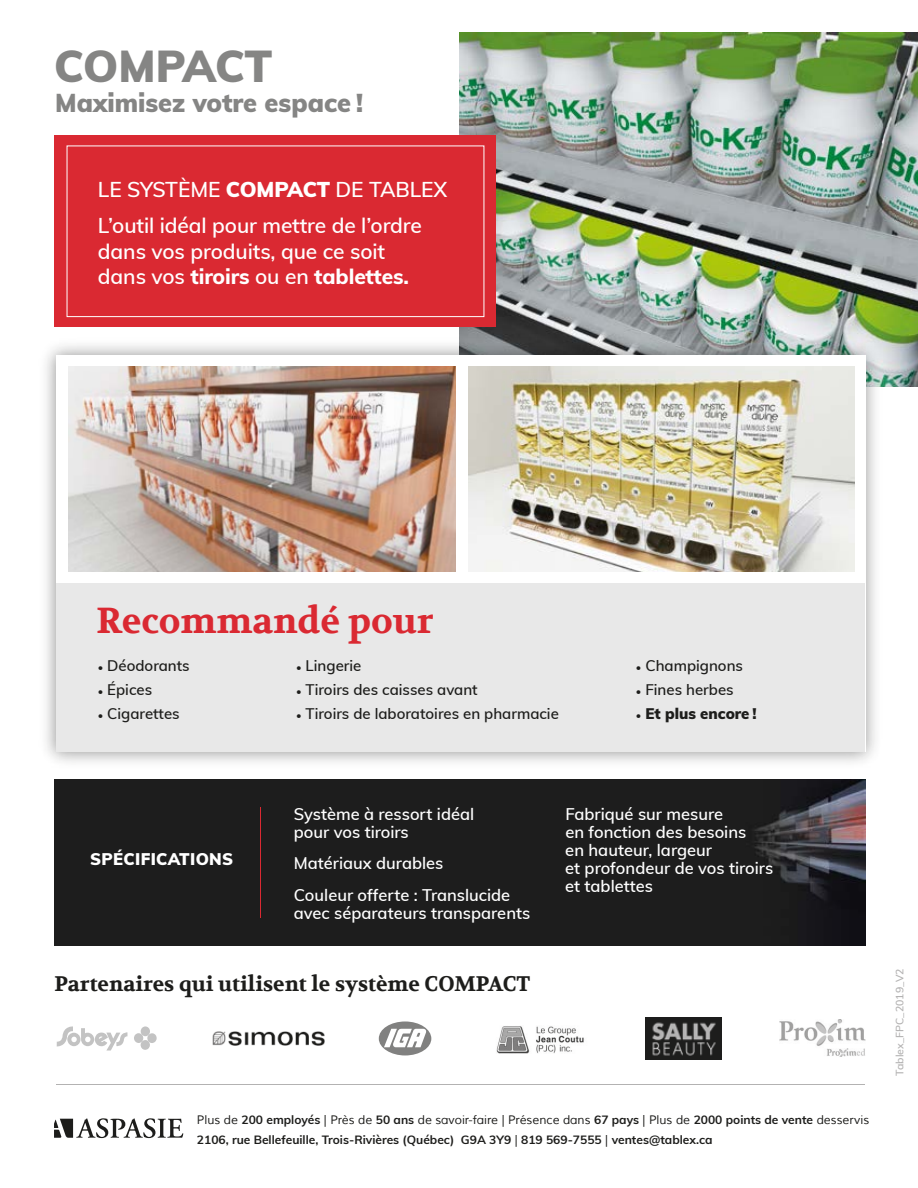
<style>
.page{position:relative;width:918px;height:1188px;background:#fff}
.page>*{position:absolute;margin:0;border:0;box-sizing:border-box;transform-origin:0 0}
.t1{font:900 43.65px "Muli";letter-spacing:-.015em;color:#858584}
.t2{font:700 36px "Volkhov";color:#da2932}
.t3{font:900 25.35px "Muli";color:#858584}
.t4{font:600 21px/36px "Muli";letter-spacing:-.005em;color:#fff}
.t5{font:700 21px "Volkhov";color:#1d1d1b}
.t6{font:600 16.5px/18px "Muli";color:#fff}
.t7{font:900 16.5px "Muli";letter-spacing:.02em;color:#fff}
.t8{font:600 15px "Muli";color:#1d1d1b}
.t9{font:900 15px "Muli";color:#1d1d1b}
.t10{font:12px "Muli";color:#1d1d1b}
.t11{font:700 12px "Muli";color:#1d1d1b}
.t12{font:600 10.5px "Muli";color:#b3b2b2}
.s1{font-weight:900}
.s2{font-weight:800}
.s3{font-size:10.5px}
.s4{font-weight:600;font-size:10.5px}
.s5{font-weight:700}
.s6{font-weight:400}
</style>
<div class="page">
<div style="left:379px;top:1021px;width:52px;height:34px;background:#818180;border-radius:50%"></div>
<svg style="left:384px;top:1029px;width:42px;height:18px"></svg>
<div style="left:141px;top:1026px;width:9px;height:10px;background:#c3c3c3;border-radius:50%"></div>
<div style="left:147px;top:1033px;width:10px;height:10px;background:#c3c3c3;border-radius:50%"></div>
<div style="left:140px;top:1040px;width:10px;height:10px;background:#c3c3c3;border-radius:50%"></div>
<div style="left:134px;top:1033px;width:9px;height:10px;background:#c3c3c3;border-radius:50%"></div>
<svg style="left:57px;top:1026px;width:70px;height:25px"></svg>
<img style="left:646px;top:1018px;width:76px;height:41px">
<img style="left:780px;top:1020px;width:85px;height:37px">
<img style="left:213px;top:1031px;width:111px;height:15px">
<img style="left:496px;top:1026px;width:88px;height:28px">
<img style="left:459px;top:32px;width:459px;height:355px">
<img style="left:46px;top:333px;width:842px;height:430px">
<div style="left:56px;top:355px;width:810px;height:396px;background:#fff"></div>
<div style="left:57px;top:583px;width:808px;height:168px;background:#e8e8e8"></div>
<img style="left:54px;top:780px;width:811px;height:166px">
<hr style="left:260px;top:807px;width:1px;height:111px;background:#da2932">
<div style="left:55px;top:135px;width:441px;height:192px;background:#da2932"></div>
<div style="left:67px;top:146px;width:417px;height:171px;border:1px solid #fff"></div>
<hr style="left:56px;top:1084px;width:809px;height:1px;background:#b3b2b2">
<img style="left:68px;top:367px;width:387px;height:204px">
<img style="left:468px;top:367px;width:386px;height:204px">
<svg style="left:54px;top:1118px;width:129px;height:20px"></svg>
<h1 class="t1" style="left:54px;top:34px;width:220px">COMPACT</h1>
<h3 class="t3" style="left:55px;top:84px;width:309px">Maximisez votre espace !</h3>
<p class="t4" style="left:98px;top:171px;width:351px">LE SYSTÈME <span class="s1">COMPACT</span> DE TABLEX<br>L’outil idéal pour mettre de l’ordre</p>
<p class="t4" style="left:98px;top:237px;width:313px;line-height:25.2px">dans vos produits, que ce soit dans vos <span class="s2">tiroirs</span> ou en <span class="s2">tablettes.</span></p>
<h2 class="t2" style="left:97px;top:599px;width:339px">Recommandé pour</h2>
<p class="t8" style="left:296px;top:655px;width:67px"><span class="s3">•</span> Lingerie</p>
<p class="t8" style="left:296px;top:679px;width:183px"><span class="s3">•</span> Tiroirs des caisses avant</p>
<p class="t8" style="left:296px;top:703px;width:264px"><span class="s3">•</span> Tiroirs de laboratoires en pharmacie</p>
<p class="t8" style="left:98px;top:655px;width:94px"><span class="s3">•</span> Déodorants</p>
<p class="t8" style="left:98px;top:679px;width:56px"><span class="s3">•</span> Épices</p>
<p class="t8" style="left:98px;top:703px;width:84px"><span class="s3">•</span> Cigarettes</p>
<p class="t8" style="left:636px;top:655px;width:109px"><span class="s3">•</span> Champignons</p>
<p class="t8" style="left:636px;top:679px;width:99px"><span class="s3">•</span> Fines herbes</p>
<p class="t9" style="left:636px;top:703px;width:122px"><span class="s4">•</span> Et plus encore !</p>
<p class="t7" style="left:90px;top:847px;width:145px">SPÉCIFICATIONS</p>
<p class="t6" style="left:294px;top:804px;width:182px">Système à ressort idéal pour vos tiroirs</p>
<p class="t6" style="left:294px;top:847px;width:218px;line-height:31.5px">Matériaux durables<br>Couleur offerte : Translucide</p>
<p class="t6" style="left:294px;top:903px;width:238px">avec séparateurs transparents</p>
<p class="t5" style="left:55px;top:972px;width:477px">Partenaires qui utilisent le système COMPACT</p>
<p class="t6" style="left:565px;top:804px;width:209px">Fabriqué sur mesure<br>en fonction des besoins<br>en hauteur, largeur<br>et profondeur de vos tiroirs et tablettes</p>
<p class="t10" style="left:197px;top:1112px;width:674px">Plus de <span class="s5">200 employés</span> | Près de <span class="s5">50 ans</span> de savoir-faire | Présence dans <span class="s5">67 pays</span> | Plus de <span class="s5">2000 points de vente</span> desservis</p>
<p class="t11" style="left:197px;top:1131px;width:517px">2106, rue Bellefeuille, Trois-Rivières (Québec) G9A 3Y9 <span class="s6">|</span> 819 569-7555 <span class="s6">|</span> ventes@tablex.ca</p>
<p class="t12" style="left:892px;top:1076px;width:108px;rotate:-90deg">Tablex_FPC_2019_V2</p>
</div>
